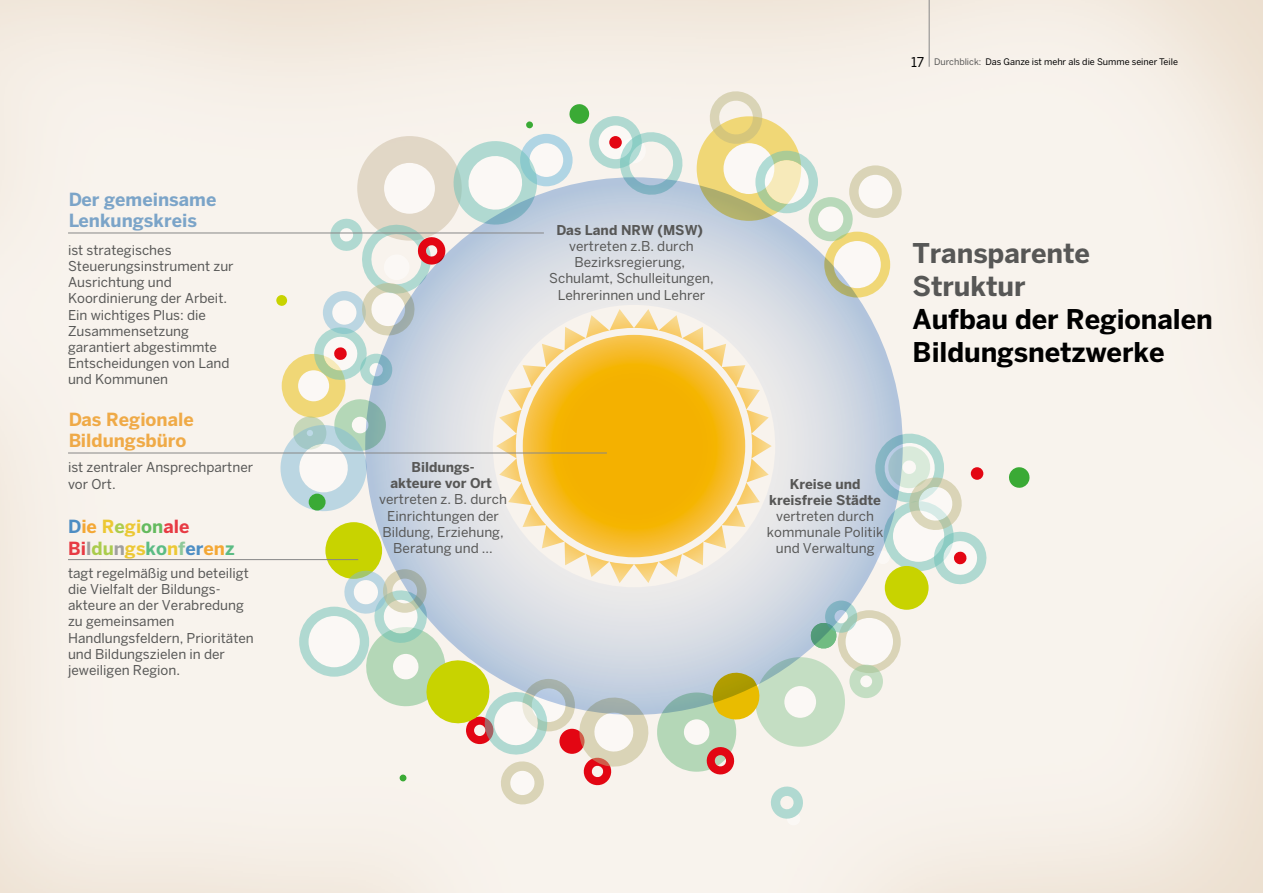
<style>
.page{position:relative;width:1263px;height:893px;background:#fff}
.page>*{position:absolute;margin:0;border:0;box-sizing:border-box;transform-origin:0 0}
.t1{font:700 27px/33px "Benton Sans";letter-spacing:-.005em;color:#000}
.t2{font:700 27px/33px "Benton Sans";letter-spacing:-.005em;color:#575756}
.t3{font:700 18px/21.6px "Benton Sans";color:rgb(233 188 0/.78)}
.t4{font:700 18px/21.6px "Benton Sans";color:#588ebe}
.t5{font:700 18px/21.6px "Benton Sans";color:#f39200}
.t6{font:13.5px/16.2px "Benton Sans";color:#575756;text-align:center}
.t7{font:700 13.5px/16.2px "Benton Sans";color:#575756;text-align:center}
.t8{font:9px "Benton Sans";color:#000}
.s1{color:rgb(29 113 184/.78)}
.s2{color:rgb(243 146 0/.78)}
.s3{color:rgb(149 193 31/.78)}
.s4{color:rgb(58 170 53/.78)}
.s5{color:rgb(227 6 19/.78)}
.s6{color:rgb(135 135 135/.78)}
.s7{color:rgb(47 172 102/.78)}
.s8{color:rgb(112 188 130/.78)}
.s9{font-size:13.5px}
.s10{color:#575756}
</style>
<div class="page">
<img style="left:0;top:0;width:1263px;height:893px">
<div style="left:325px;top:522px;width:57px;height:57px;background:#c8d300;border-radius:50%"></div>
<div style="left:885px;top:566px;width:43px;height:44px;background:#c8d300;border-radius:50%"></div>
<svg style="left:903px;top:434px;width:83px;height:150px"></svg>
<svg style="left:697px;top:91px;width:205px;height:86px;background:#f1ead2"></svg>
<svg style="left:771px;top:786px;width:32px;height:39px"></svg>
<svg style="left:657px;top:715px;width:244px;height:61px;background:#e2e2d4"></svg>
<svg style="left:276px;top:103px;width:406px;height:408px;background:#e6e8de"></svg>
<svg style="left:1008px;top:466px;width:22px;height:23px"></svg>
<svg style="left:299px;top:569px;width:349px;height:235px;background:#efe6dd"></svg>
<svg style="left:365px;top:177px;width:538px;height:538px;background:#dad6bc"></svg>
<hr style="left:68px;top:453px;width:539px;height:1px;background:#878787">
<hr style="left:68px;top:233px;width:476px;height:1px;background:#878787">
<hr style="left:68px;top:559px;width:290px;height:1px;background:#878787">
<hr style="left:929px;top:0;width:1px;height:67px;background:#878787">
<h2 class="t4" style="left:68px;top:188px;width:150px">Der gemeinsame<br>Lenkungskreis</h2>
<p class="t6" style="left:68px;top:242px;width:167px;text-align:left">ist strategisches<br>Steuerungsinstrument zur<br>Ausrichtung und<br>Koordinierung der Arbeit.<br>Ein wichtiges Plus: die<br>Zusammensetzung garantiert abgestimmte<br>Entscheidungen von Land und Kommunen</p>
<h2 class="t5" style="left:68px;top:408px;width:127px">Das Regionale<br>Bildungsbüro</h2>
<p class="t6" style="left:68px;top:459px;width:187px;text-align:left">ist zentraler Ansprechpartner vor Ort.</p>
<h2 class="t3" style="left:68px;top:516px;width:168px"><span class="s1">D</span><span class="s2">ie</span> R<span class="s3">e</span>gi<span class="s4">on</span><span class="s5">ale<br>Bi</span><span class="s6">l</span><span class="s3">du</span><span class="s6">n</span>gs<span class="s7">ko</span>n<span class="s8">f</span><span class="s1">er</span><span class="s2">en</span><span class="s7">z</span></h2>
<p class="t6" style="left:68px;top:565px;width:187px;text-align:left">tagt regelmäßig und beteiligt die Vielfalt der Bildungs&shy;akteure an der Verabredung zu gemeinsamen<br>Handlungsfeldern, Prioritäten und Bildungszielen in der jeweiligen Region.</p>
<p class="t8" style="left:911px;top:57px;width:268px"><span class="s9">17</span> <span class="s10">Durchblick:</span> Das Ganze ist mehr als die Summe seiner Teile</p>
<p class="t7" style="left:556px;top:222px;width:148px">Das Land NRW (MSW)</p>
<p class="t6" style="left:549px;top:238px;width:166px">vertreten z.B. durch<br>Bezirksregierung,<br>Schulamt, Schulleitungen,<br>Lehrerinnen und Lehrer</p>
<p class="t7" style="left:390px;top:459px;width:103px">Bildungs&shy;akteure vor Ort</p>
<p class="t6" style="left:379px;top:491px;width:129px">vertreten z. B. durch<br>Einrichtungen der<br>Bildung, Erziehung,<br>Beratung und …</p>
<h1 class="t2" style="left:912px;top:236px;width:179px">Transparente<br>Struktur</h1>
<h1 class="t1" style="left:912px;top:302px;width:302px">Aufbau der Regionalen<br>Bildungsnetzwerke</h1>
<p class="t7" style="left:769px;top:475px;width:113px">Kreise und kreisfreie Städte</p>
<p class="t6" style="left:767px;top:508px;width:118px">vertreten durch kommunale Politik und Verwaltung</p>
</div>
